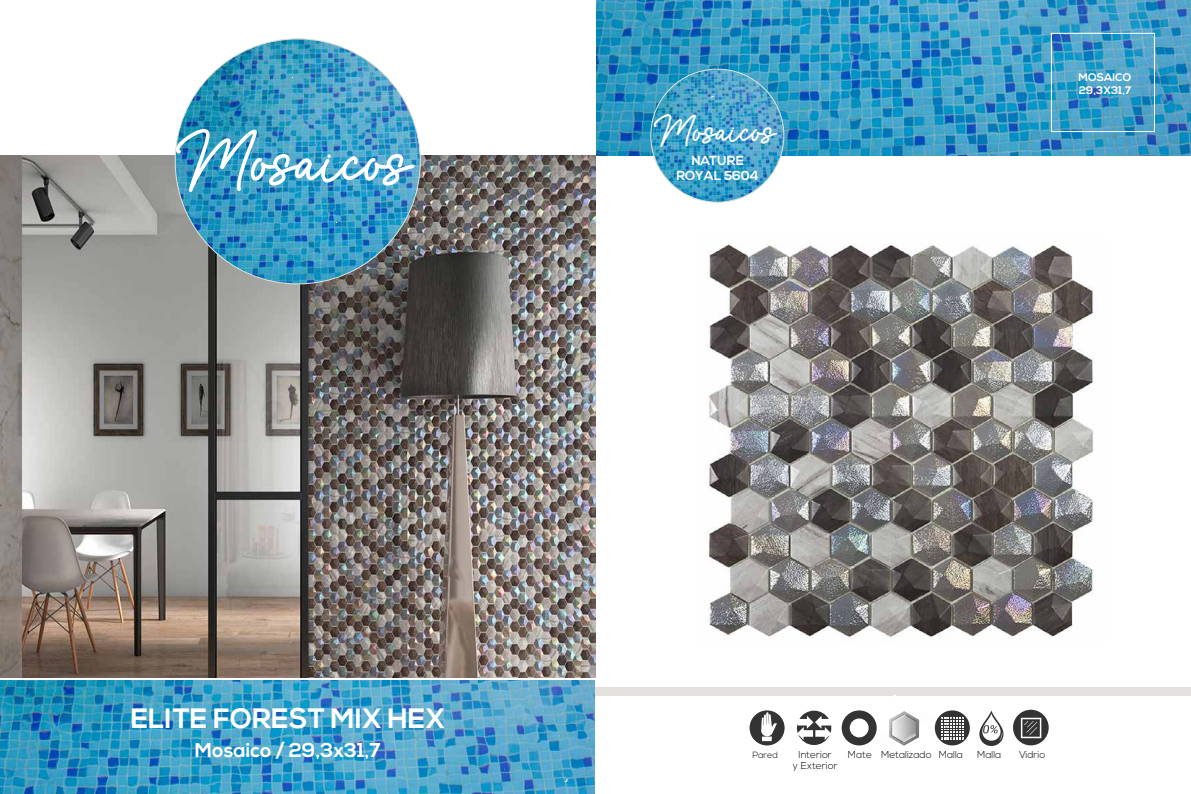
<style>
.page{position:relative;width:1191px;height:794px;background:#fff}
.page>*{position:absolute;margin:0;border:0;box-sizing:border-box;transform-origin:0 0}
.t1{font:81px "Renika";color:#fff}
.t2{font:42px "Renika";color:#fff}
.t3{font:700 28px "Nexa";color:#fff}
.t4{font:700 20px "Nexa";color:#fff}
.t5{font:700 13px/15px "Nexa";color:#fff;text-align:center}
.t6{font:700 11px/13.2px "Nexa";color:#fff}
.t7{font:300 10px/11px "Nexa";color:#000;text-align:center}
.t8{font:300 9px "Nexa";color:#000}
</style>
<div class="page">
<div style="left:593px;top:687px;width:598px;height:8px;background:#e2e1dc"></div>
<img style="left:596px;top:0;width:594px;height:156px">
<img style="left:651px;top:69px;width:133px;height:133px;border-radius:66px">
<svg style="left:709px;top:95px;width:6px;height:4px"></svg>
<div style="left:1051px;top:33px;width:104px;height:99px;border:1px solid #fff"></div>
<img style="left:707px;top:244px;width:387px;height:394px">
<img style="left:869px;top:695px;width:67px;height:1px">
<img style="left:875px;top:694px;width:47px;height:39px">
<img style="left:886px;top:722px;width:36px;height:24px">
<svg style="left:889px;top:711px;width:31px;height:34px"></svg>
<svg style="left:749px;top:710px;width:35px;height:35px"></svg>
<svg style="left:841px;top:710px;width:35px;height:35px"></svg>
<div style="left:934px;top:710px;width:35px;height:35px;background:#333;border-radius:50%"></div>
<svg style="left:941px;top:717px;width:23px;height:23px"></svg>
<svg style="left:797px;top:710px;width:34px;height:35px"></svg>
<svg style="left:979px;top:710px;width:25px;height:36px"></svg>
<svg style="left:1013px;top:709px;width:35px;height:36px"></svg>
<svg style="left:1021px;top:717px;width:20px;height:21px"></svg>
<img style="left:0;top:155px;width:595px;height:523px">
<img style="left:175px;top:39px;width:245px;height:245px;border-radius:122px">
<img style="left:0;top:680px;width:595px;height:114px">
<svg style="left:564px;top:777px;width:4px;height:6px"></svg>
<h1 class="t1" style="left:172px;top:120px;width:241px">Mosaicos</h1>
<h3 class="t3" style="left:131px;top:702px;width:316px">ELITE FOREST MIX HEX</h3>
<h3 class="t4" style="left:195px;top:739px;width:188px">Mosaico / 29,3x31,7</h3>
<h2 class="t2" style="left:651px;top:109px;width:126px">Mosaicos</h2>
<h3 class="t5" style="left:676px;top:154px;width:84px">NATURE<br>ROYAL 5604</h3>
<p class="t6" style="left:1078px;top:71px;width:54px">MOSAICO<br>29,3X31,7</p>
<p class="t8" style="left:752px;top:749px;width:27px">Pared</p>
<p class="t7" style="left:793px;top:750px;width:46px">Interior<br>y Exterior</p>
<p class="t7" style="left:848px;top:750px;width:117px">Mate Metalizado Malla</p>
<p class="t7" style="left:977px;top:750px;width:26px">Malla</p>
<p class="t7" style="left:1019px;top:750px;width:28px">Vidrio</p>
</div>
